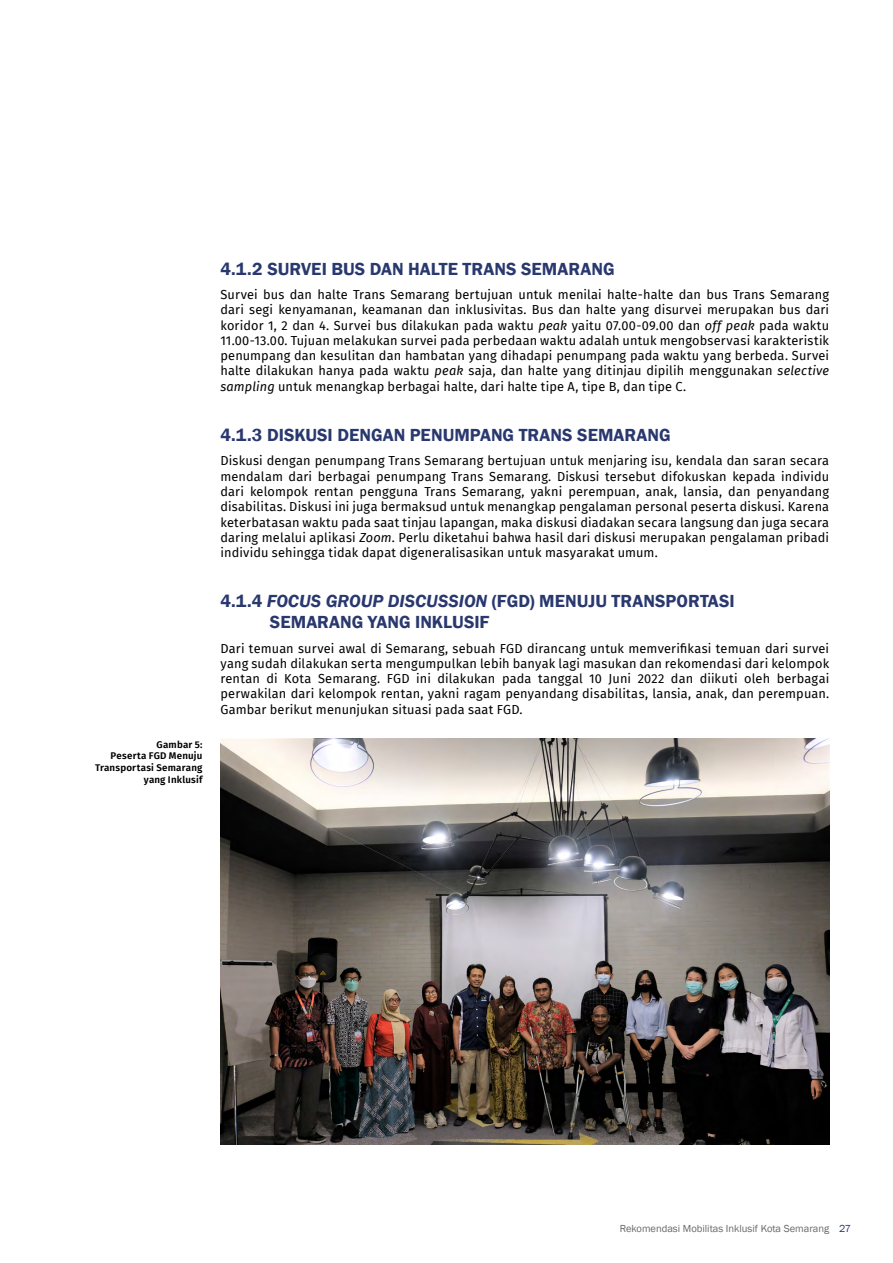
<style>
.page{position:relative;width:893px;height:1263px;background:#fff}
.page>*{position:absolute;margin:0;border:0;box-sizing:border-box;transform-origin:0 0}
.t1{font:600 18px/21.6px "Franklin Gothic";color:#29386e}
.t2{font:12.75px/15.3px "Fira Sans";letter-spacing:.01em;color:#000;text-align:justify}
.t3{font:10.5px "Franklin Gothic";color:#656964}
.t4{font:600 9.75px/11.7px "Fira Sans";letter-spacing:.02em;color:#000;text-align:right}
.s1{font-style:italic}
.s2{color:#29386e}
</style>
<div class="page">
<img style="left:220px;top:738px;width:609px;height:406px">
<p class="t4" style="left:95px;top:738px;width:109px">Gambar 5:<br>Peserta FGD Menuju<br>Transportasi Semarang yang Inklusif</p>
<h1 class="t1" style="left:220px;top:258px;width:396px">4.1.2 SURVEI BUS DAN HALTE TRANS SEMARANG</h1>
<p class="t2" style="left:220px;top:286px;width:610px">Survei bus dan halte Trans Semarang bertujuan untuk menilai halte-halte dan bus Trans Semarang dari segi kenyamanan, keamanan dan inklusivitas. Bus dan halte yang disurvei merupakan bus dari koridor 1, 2 dan 4. Survei bus dilakukan pada waktu <span class="s1">peak</span> yaitu 07.00-09.00 dan <span class="s1">off peak</span> pada waktu 11.00-13.00. Tujuan melakukan survei pada perbedaan waktu adalah untuk mengobservasi karakteristik penumpang dan kesulitan dan hambatan yang dihadapi penumpang pada waktu yang berbeda. Survei halte dilakukan hanya pada waktu <span class="s1">peak</span> saja, dan halte yang ditinjau dipilih menggunakan <span class="s1">selective sampling</span> untuk menangkap berbagai halte, dari halte tipe A, tipe B, dan tipe C.</p>
<h1 class="t1" style="left:220px;top:424px;width:452px">4.1.3 DISKUSI DENGAN PENUMPANG TRANS SEMARANG</h1>
<p class="t2" style="left:220px;top:453px;width:610px">Diskusi dengan penumpang Trans Semarang bertujuan untuk menjaring isu, kendala dan saran secara mendalam dari berbagai penumpang Trans Semarang. Diskusi tersebut difokuskan kepada individu dari kelompok rentan pengguna Trans Semarang, yakni perempuan, anak, lansia, dan penyandang disabilitas. Diskusi ini juga bermaksud untuk menangkap pengalaman personal peserta diskusi. Karena keterbatasan waktu pada saat tinjau lapangan, maka diskusi diadakan secara langsung dan juga secara daring melalui aplikasi <span class="s1">Zoom</span>. Perlu diketahui bahwa hasil dari diskusi merupakan pengalaman pribadi individu sehingga tidak dapat digeneralisasikan untuk masyarakat umum.</p>
<h1 class="t1" style="left:270px;top:590px;width:466px;text-indent:-50px">4.1.4 <span class="s1">FOCUS GROUP DISCUSSION</span> (FGD) MENUJU TRANSPORTASI<br>SEMARANG YANG INKLUSIF</h1>
<p class="t2" style="left:220px;top:640px;width:610px">Dari temuan survei awal di Semarang, sebuah FGD dirancang untuk memverifikasi temuan dari survei yang sudah dilakukan serta mengumpulkan lebih banyak lagi masukan dan rekomendasi dari kelompok rentan di Kota Semarang. FGD ini dilakukan pada tanggal 10 Juni 2022 dan diikuti oleh berbagai perwakilan dari kelompok rentan, yakni ragam penyandang disabilitas, lansia, anak, dan perempuan.<br>Gambar berikut menunjukan situasi pada saat FGD.</p>
<p class="t3" style="left:620px;top:1222px;width:233px">Rekomendasi Mobilitas Inklusif Kota Semarang <span class="s2">27</span></p>
</div>
